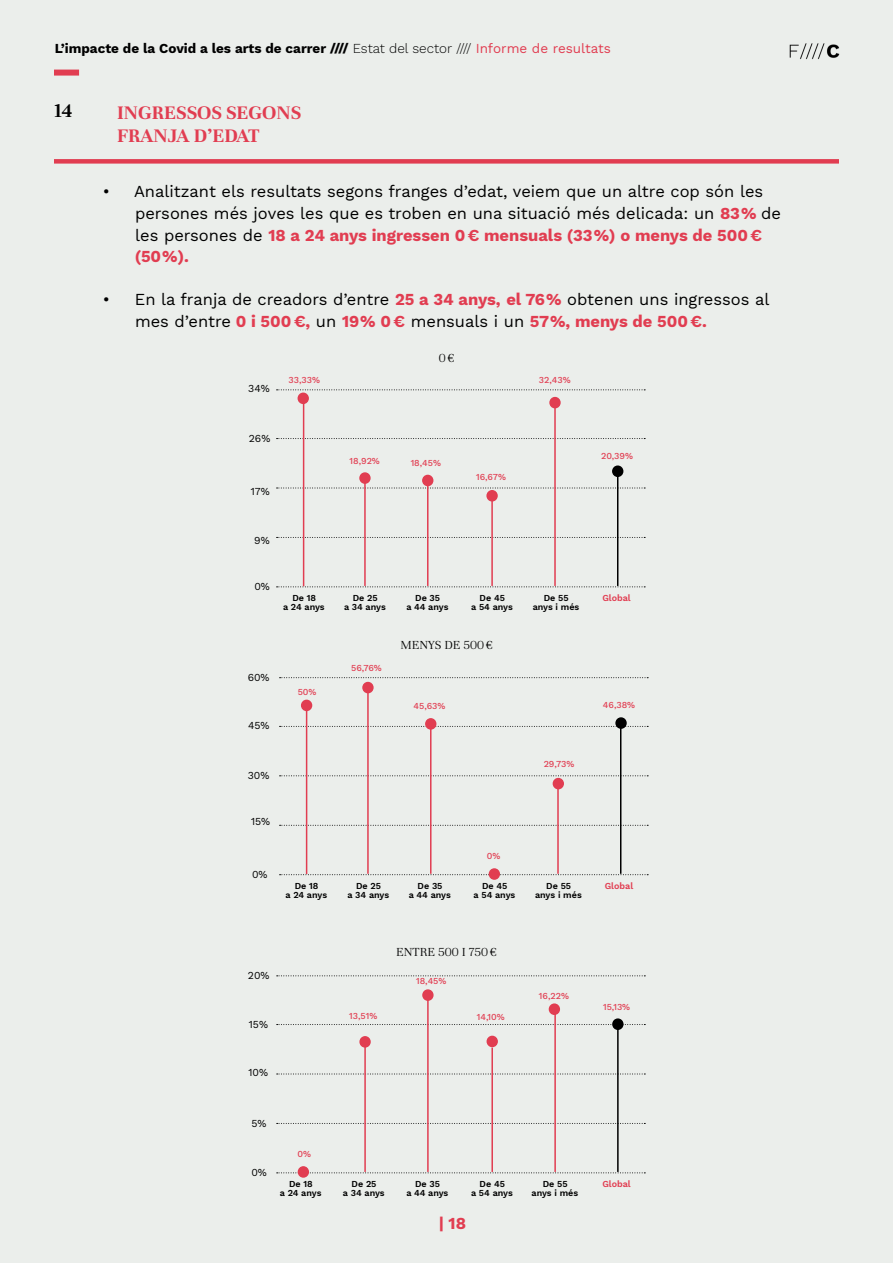
<style>
.page{position:relative;width:893px;height:1263px;background:#ebeeeb}
.page>*{position:absolute;margin:0;border:0;box-sizing:border-box;transform-origin:0 0}
.Títols-gràfic{font:700 21px/22.5px "Unna";color:#e13d51}
.número-gràfic{font:700 21px "Unna";color:#000}
.t1{font:16.5px/21.8px "Work Sans";color:#000}
.t2{font:700 16.5px "Work Sans";color:#e13d51}
.t3{font:700 13.5px "Work Sans";color:#000}
.Títol-seccions{font:300 13.5px "Unna";color:#000}
.t4{font:10.5px "Work Sans";color:#000}
.t5{font:600 9px/9px "Work Sans";color:#000;text-align:center}
.t6{font:500 9px "Work Sans";color:#e13d51}
.t7{font:600 9px "Work Sans";color:#e13d51}
.s1{font-weight:300}
.s2{font-weight:400;color:#e13d51}
.s3{font-weight:700;color:#e13d51}
</style>
<div class="page">
<div style="left:54px;top:70px;width:25px;height:6px;background:#e13d51"></div>
<img style="left:789px;top:43px;width:51px;height:17px">
<div style="left:54px;top:159px;width:785px;height:5px;background:#e13d51"></div>
<svg style="left:277px;top:389px;width:368px;height:1px"></svg>
<svg style="left:277px;top:975px;width:368px;height:1px"></svg>
<svg style="left:280px;top:677px;width:368px;height:1px"></svg>
<svg style="left:277px;top:438px;width:368px;height:1px"></svg>
<svg style="left:277px;top:1024px;width:368px;height:1px"></svg>
<svg style="left:280px;top:726px;width:368px;height:1px"></svg>
<svg style="left:277px;top:488px;width:368px;height:1px"></svg>
<svg style="left:277px;top:1073px;width:368px;height:1px"></svg>
<svg style="left:280px;top:775px;width:368px;height:1px"></svg>
<svg style="left:277px;top:537px;width:368px;height:1px"></svg>
<svg style="left:277px;top:1123px;width:368px;height:1px"></svg>
<svg style="left:280px;top:825px;width:368px;height:1px"></svg>
<svg style="left:277px;top:586px;width:368px;height:1px"></svg>
<svg style="left:277px;top:1172px;width:368px;height:1px"></svg>
<svg style="left:280px;top:874px;width:368px;height:1px"></svg>
<div style="left:298px;top:393px;width:10px;height:10px;background:#e13d51;border-radius:50%"></div>
<div style="left:298px;top:393px;width:11px;height:11px;border:2px solid #e13d51;border-radius:50%"></div>
<div style="left:298px;top:1167px;width:10px;height:10px;background:#e13d51;border-radius:50%"></div>
<div style="left:298px;top:1166px;width:11px;height:12px;border:2px solid #e13d51;border-radius:50%"></div>
<div style="left:302px;top:700px;width:10px;height:10px;background:#e13d51;border-radius:50%"></div>
<div style="left:301px;top:700px;width:11px;height:11px;border:2px solid #e13d51;border-radius:50%"></div>
<div style="left:360px;top:473px;width:10px;height:10px;background:#e13d51;border-radius:50%"></div>
<div style="left:359px;top:472px;width:12px;height:12px;border:2px solid #e13d51;border-radius:50%"></div>
<div style="left:360px;top:1037px;width:10px;height:10px;background:#e13d51;border-radius:50%"></div>
<div style="left:359px;top:1036px;width:12px;height:11px;border:2px solid #e13d51;border-radius:50%"></div>
<div style="left:363px;top:682px;width:10px;height:11px;background:#e13d51;border-radius:50%"></div>
<div style="left:362px;top:682px;width:12px;height:11px;border:2px solid #e13d51;border-radius:50%"></div>
<div style="left:423px;top:475px;width:10px;height:10px;background:#e13d51;border-radius:50%"></div>
<div style="left:422px;top:475px;width:11px;height:11px;border:2px solid #e13d51;border-radius:50%"></div>
<div style="left:423px;top:990px;width:10px;height:10px;background:#e13d51;border-radius:50%"></div>
<div style="left:422px;top:989px;width:12px;height:12px;border:2px solid #e13d51;border-radius:50%"></div>
<div style="left:426px;top:719px;width:10px;height:10px;background:#e13d51;border-radius:50%"></div>
<div style="left:425px;top:718px;width:11px;height:12px;border:2px solid #e13d51;border-radius:50%"></div>
<div style="left:487px;top:491px;width:10px;height:10px;background:#e13d51;border-radius:50%"></div>
<div style="left:486px;top:490px;width:12px;height:11px;border:2px solid #e13d51;border-radius:50%"></div>
<div style="left:487px;top:1036px;width:10px;height:10px;background:#e13d51;border-radius:50%"></div>
<div style="left:487px;top:1036px;width:11px;height:11px;border:2px solid #e13d51;border-radius:50%"></div>
<div style="left:489px;top:869px;width:10px;height:10px;background:#e13d51;border-radius:50%"></div>
<div style="left:489px;top:868px;width:11px;height:12px;border:2px solid #e13d51;border-radius:50%"></div>
<div style="left:550px;top:398px;width:10px;height:10px;background:#e13d51;border-radius:50%"></div>
<div style="left:549px;top:397px;width:12px;height:11px;border:2px solid #e13d51;border-radius:50%"></div>
<div style="left:549px;top:1004px;width:10px;height:10px;background:#e13d51;border-radius:50%"></div>
<div style="left:549px;top:1003px;width:11px;height:12px;border:2px solid #e13d51;border-radius:50%"></div>
<div style="left:553px;top:778px;width:10px;height:11px;background:#e13d51;border-radius:50%"></div>
<div style="left:553px;top:778px;width:11px;height:11px;border:2px solid #e13d51;border-radius:50%"></div>
<div style="left:613px;top:466px;width:10px;height:10px;background:#000;border-radius:50%"></div>
<div style="left:612px;top:465px;width:11px;height:12px;border:2px solid #000;border-radius:50%"></div>
<div style="left:613px;top:1019px;width:10px;height:10px;background:#000;border-radius:50%"></div>
<div style="left:612px;top:1018px;width:11px;height:12px;border:2px solid #000;border-radius:50%"></div>
<div style="left:616px;top:718px;width:10px;height:10px;background:#000;border-radius:50%"></div>
<div style="left:615px;top:717px;width:12px;height:12px;border:2px solid #000;border-radius:50%"></div>
<hr style="left:364px;top:481px;width:2px;height:105px;background:#e13d51">
<hr style="left:364px;top:1039px;width:2px;height:133px;background:#e13d51">
<hr style="left:367px;top:691px;width:2px;height:183px;background:#e13d51">
<hr style="left:303px;top:402px;width:1px;height:184px;background:#e13d51">
<hr style="left:306px;top:708px;width:1px;height:166px;background:#e13d51">
<hr style="left:491px;top:498px;width:2px;height:88px;background:#e13d51">
<hr style="left:491px;top:1047px;width:2px;height:125px;background:#e13d51">
<hr style="left:554px;top:404px;width:2px;height:182px;background:#e13d51">
<hr style="left:554px;top:1010px;width:2px;height:162px;background:#e13d51">
<hr style="left:557px;top:785px;width:2px;height:89px;background:#e13d51">
<hr style="left:617px;top:472px;width:1px;height:114px;background:#000">
<hr style="left:617px;top:1028px;width:2px;height:144px;background:#000">
<hr style="left:620px;top:727px;width:1px;height:147px;background:#000">
<hr style="left:427px;top:484px;width:1px;height:102px;background:#e13d51">
<hr style="left:427px;top:998px;width:2px;height:174px;background:#e13d51">
<hr style="left:430px;top:726px;width:1px;height:148px;background:#e13d51">
<p class="t3" style="left:55px;top:38px;width:558px">L’impacte de la Covid a les arts de carrer //// <span class="s1">Estat del sector ////</span> <span class="s2">Informe de resultats</span></p>
<p class="número-gràfic" style="left:54px;top:95px;width:19px">14</p>
<p class="Títols-gràfic" style="left:117px;top:100px;width:186px">INGRESSOS SEGONS<br>FRANJA D’EDAT</p>
<p class="t1" style="left:135px;top:180px;width:648px;text-indent:-32px">• Analitzant els resultats segons franges d’edat, veiem que un altre cop són les persones més joves les que es troben en una situació més delicada: un <span class="s3">83%</span> de les persones de <span class="s3">18 a 24 anys ingressen 0 € mensuals (33%) o menys de 500 € (50%).</span></p>
<p class="t1" style="left:135px;top:288px;width:636px;text-indent:-32px">• En la franja de creadors d’entre <span class="s3">25 a 34 anys, el 76%</span> obtenen uns ingressos al mes d’entre <span class="s3">0 i 500 €,</span> un <span class="s3">19% 0 €</span> mensuals i un <span class="s3">57%, menys de 500 €.</span></p>
<p class="t4" style="left:248px;top:381px;width:23px">34%</p>
<p class="t4" style="left:249px;top:430px;width:23px">26%</p>
<p class="t4" style="left:251px;top:483px;width:20px">17%</p>
<p class="t6" style="left:289px;top:373px;width:33px">33,33%</p>
<p class="t6" style="left:349px;top:454px;width:32px">18,92%</p>
<p class="Títol-seccions" style="left:439px;top:348px;width:17px">0€</p>
<p class="t6" style="left:411px;top:456px;width:32px">18,45%</p>
<p class="t6" style="left:476px;top:470px;width:31px">16,67%</p>
<p class="t6" style="left:539px;top:373px;width:33px">32,43%</p>
<p class="t6" style="left:601px;top:449px;width:33px">20,39%</p>
<p class="t4" style="left:254px;top:533px;width:17px">9%</p>
<p class="t4" style="left:254px;top:578px;width:17px">0%</p>
<p class="t4" style="left:248px;top:669px;width:23px">60%</p>
<p class="t4" style="left:248px;top:718px;width:23px">45%</p>
<p class="t4" style="left:248px;top:767px;width:23px">30%</p>
<p class="t5" style="left:283px;top:593px;width:43px">De 18<br>a 24 anys</p>
<p class="t5" style="left:344px;top:593px;width:43px">De 25<br>a 34 anys</p>
<p class="t5" style="left:406px;top:593px;width:44px">De 35<br>a 44 anys</p>
<p class="t5" style="left:471px;top:593px;width:43px">De 45<br>a 54 anys</p>
<p class="t5" style="left:533px;top:593px;width:48px">De 55 anys i més</p>
<p class="t7" style="left:602px;top:591px;width:30px">Global</p>
<p class="t6" style="left:298px;top:685px;width:20px">50%</p>
<p class="t6" style="left:351px;top:661px;width:32px">56,76%</p>
<p class="Títol-seccions" style="left:400px;top:635px;width:93px">MENYS DE 500 €</p>
<p class="t6" style="left:414px;top:699px;width:33px">45,63%</p>
<p class="t6" style="left:544px;top:757px;width:32px">29,73%</p>
<p class="t6" style="left:603px;top:698px;width:34px">46,38%</p>
<p class="t4" style="left:251px;top:814px;width:21px">15%</p>
<p class="t4" style="left:252px;top:866px;width:17px">0%</p>
<p class="t5" style="left:286px;top:881px;width:43px">De 18<br>a 24 anys</p>
<p class="t5" style="left:347px;top:881px;width:43px">De 25<br>a 34 anys</p>
<p class="t5" style="left:409px;top:881px;width:44px">De 35<br>a 44 anys</p>
<p class="t6" style="left:487px;top:849px;width:15px">0%</p>
<p class="t5" style="left:474px;top:881px;width:43px">De 45<br>a 54 anys</p>
<p class="t5" style="left:535px;top:881px;width:48px">De 55 anys i més</p>
<p class="t7" style="left:605px;top:879px;width:30px">Global</p>
<p class="t4" style="left:248px;top:967px;width:23px">20%</p>
<p class="t4" style="left:249px;top:1016px;width:21px">15%</p>
<p class="t4" style="left:248px;top:1065px;width:21px">10%</p>
<p class="t4" style="left:251px;top:1115px;width:17px">5%</p>
<p class="t4" style="left:251px;top:1164px;width:17px">0%</p>
<p class="t6" style="left:297px;top:1147px;width:15px">0%</p>
<p class="t5" style="left:280px;top:1179px;width:43px">De 18<br>a 24 anys</p>
<p class="t6" style="left:349px;top:1009px;width:30px">13,51%</p>
<p class="Títol-seccions" style="left:396px;top:943px;width:102px">ENTRE 500 I 750 €</p>
<p class="t6" style="left:416px;top:974px;width:32px">18,45%</p>
<p class="t6" style="left:477px;top:1010px;width:29px">14,10%</p>
<p class="t6" style="left:539px;top:989px;width:32px">16,22%</p>
<p class="t5" style="left:343px;top:1179px;width:43px">De 25<br>a 34 anys</p>
<p class="t5" style="left:406px;top:1179px;width:44px">De 35<br>a 44 anys</p>
<p class="t5" style="left:471px;top:1179px;width:43px">De 45<br>a 54 anys</p>
<p class="t2" style="left:439px;top:1211px;width:29px">| 18</p>
<p class="t5" style="left:532px;top:1179px;width:48px">De 55 anys i més</p>
<p class="t6" style="left:603px;top:1000px;width:29px">15,13%</p>
<p class="t7" style="left:602px;top:1177px;width:30px">Global</p>
</div>
